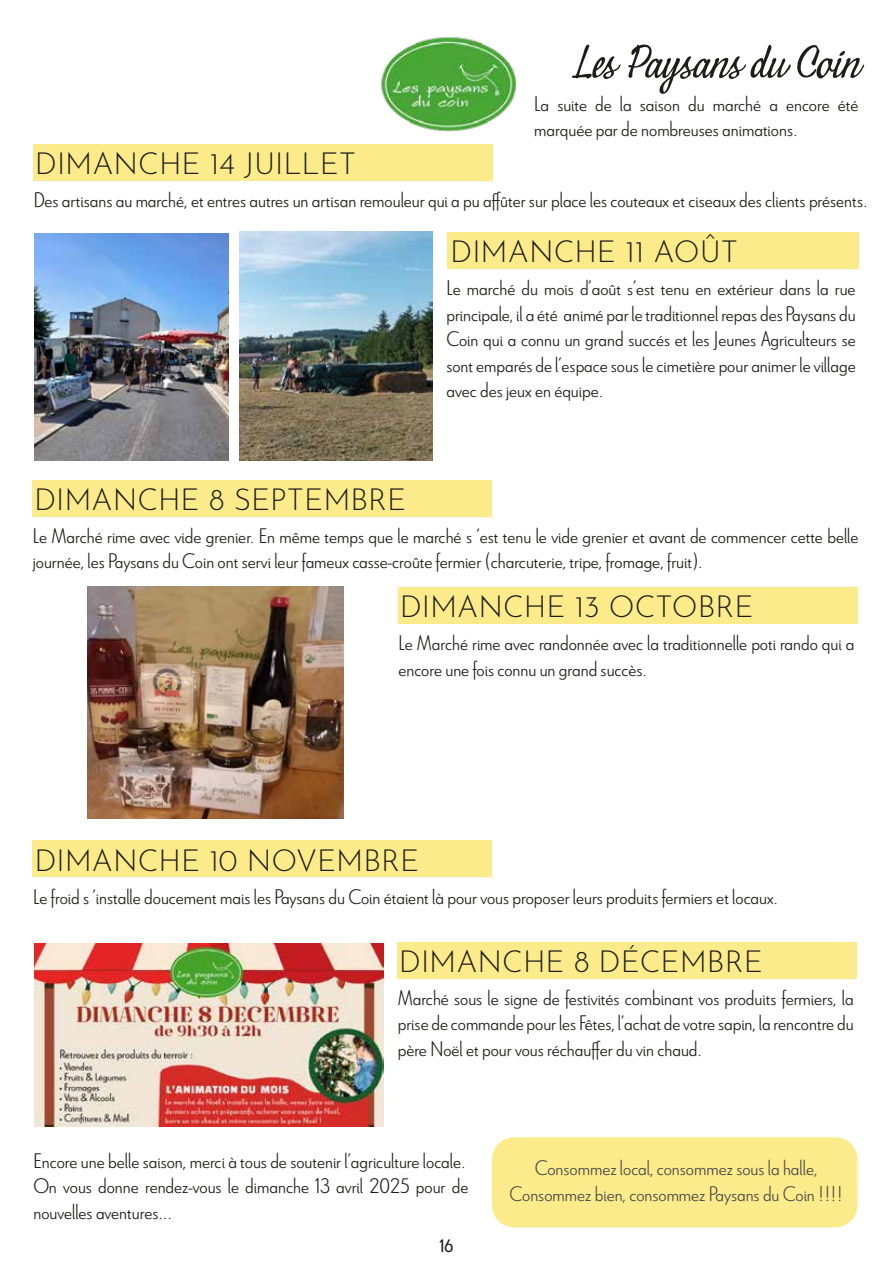
<style>
.page{position:relative;width:893px;height:1263px;background:#fff}
.page>*{position:absolute;margin:0;border:0;box-sizing:border-box;transform-origin:0 0}
.t1{font:52.5px "PF Sign Skript";color:#1d1d1b}
.t2{font:300 30px "Josefin Sans";color:#1d1d1b}
.t3{font:300 21px/25.5px "Le Havre Rounded";color:#1d1d1b}
.t4{font:300 21px/25.5px "Le Havre Rounded";color:#4a494a;text-align:center}
.t5{font:18px "Le Havre Rounded";color:#1d1d1b}
</style>
<div class="page">
<div style="left:492px;top:1137px;width:365px;height:90px;background:#fceb8a;border-radius:22px"></div>
<div style="left:33px;top:144px;width:460px;height:37px;background:#fceb8a"></div>
<div style="left:447px;top:232px;width:412px;height:37px;background:#fceb8a"></div>
<div style="left:33px;top:480px;width:459px;height:37px;background:#fceb8a"></div>
<img style="left:381px;top:37px;width:136px;height:95px">
<img style="left:35px;top:943px;width:348px;height:183px">
<img style="left:35px;top:233px;width:193px;height:228px">
<img style="left:88px;top:586px;width:256px;height:232px">
<div style="left:398px;top:587px;width:459px;height:37px;background:#fceb8a"></div>
<div style="left:397px;top:941px;width:459px;height:37px;background:#fceb8a"></div>
<div style="left:33px;top:840px;width:459px;height:37px;background:#fceb8a"></div>
<img style="left:239px;top:232px;width:194px;height:229px">
<h2 class="t2" style="left:35px;top:141px;width:323px">DIMANCHE 14 JUILLET</h2>
<h1 class="t1" style="left:572px;top:33px;width:288px">Les Paysans du Coin</h1>
<p class="t3" style="left:534px;top:91px;width:326px">La suite de la saison du marché a encore été marquée par de nombreuses animations.</p>
<p class="t3" style="left:34px;top:188px;width:835px">Des artisans au marché, et entres autres un artisan remouleur qui a pu affûter sur place les couteaux et ciseaux des clients présents.</p>
<h2 class="t2" style="left:450px;top:228px;width:289px">DIMANCHE 11 AOÛT</h2>
<h2 class="t2" style="left:34px;top:476px;width:374px">DIMANCHE 8 SEPTEMBRE</h2>
<p class="t3" style="left:446px;top:276px;width:411px;text-align:justify">Le marché du mois d’août s’est tenu en extérieur dans la rue principale, il a été animé par le traditionnel repas des Paysans du Coin qui a connu un grand succés et les Jeunes Agriculteurs se sont emparés de l’espace sous le cimetière pour animer le village avec des jeux en équipe.</p>
<p class="t3" style="left:33px;top:523px;width:827px">Le Marché rime avec vide grenier. En même temps que le marché s ‘est tenu le vide grenier et avant de commencer cette belle journée, les Paysans du Coin ont servi leur fameux casse-croûte fermier (charcuterie, tripe, fromage, fruit).</p>
<h2 class="t2" style="left:400px;top:583px;width:355px">DIMANCHE 13 OCTOBRE</h2>
<p class="t3" style="left:398px;top:631px;width:457px">Le Marché rime avec randonnée avec la traditionnelle poti rando qui a encore une fois connu un grand succès.</p>
<h2 class="t2" style="left:34px;top:837px;width:386px">DIMANCHE 10 NOVEMBRE</h2>
<p class="t3" style="left:33px;top:884px;width:746px">Le froid s ‘installe doucement mais les Paysans du Coin étaient là pour vous proposer leurs produits fermiers et locaux.</p>
<h2 class="t2" style="left:399px;top:938px;width:365px">DIMANCHE 8 DÉCEMBRE</h2>
<p class="t3" style="left:398px;top:985px;width:457px;text-align:justify">Marché sous le signe de festivités combinant vos produits fermiers, la prise de commande pour les Fêtes, l’achat de votre sapin, la rencontre du père Noël et pour vous réchauffer du vin chaud.</p>
<p class="t3" style="left:33px;top:1148px;width:436px">Encore une belle saison, merci à tous de soutenir l’agriculture locale.<br>On vous donne rendez-vous le dimanche 13 avril 2025 pour de nouvelles aventures...</p>
<p class="t5" style="left:439px;top:1235px;width:16px">16</p>
<p class="t4" style="left:510px;top:1156px;width:335px">Consommez local, consommez sous la halle,<br>Consommez bien, consommez Paysans du Coin !!!!</p>
</div>
